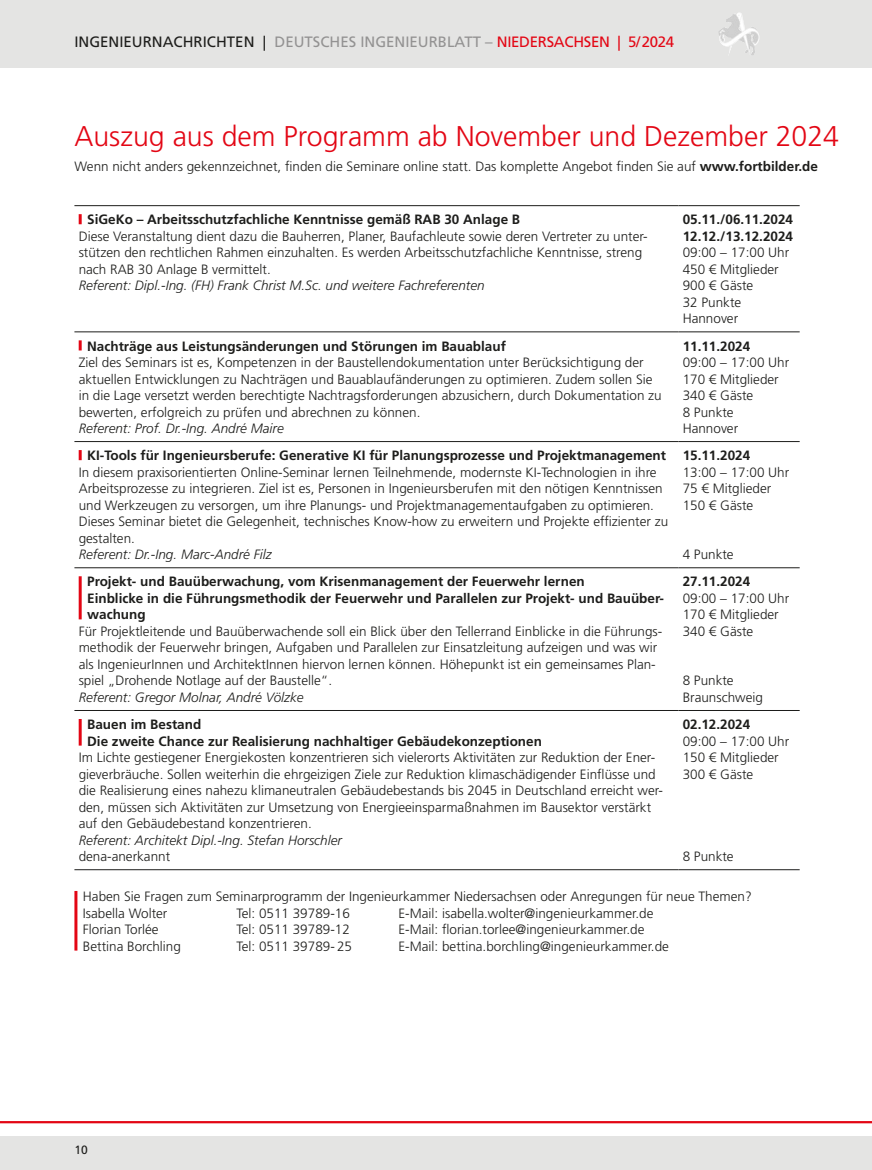
<style>
.page{position:relative;width:872px;height:1170px;background:#fff}
.page>*{position:absolute;margin:0;border:0;box-sizing:border-box;transform-origin:0 0}
.Headline_26PT_Zeilenabstand{font:300 28.5px "Frutiger LT Std";color:#e30614}
.t1{font:15px "Frutiger LT Std";color:#939292}
.seminare_fließtext{font:300 13.5px/16.5px "Frutiger LT Std";color:#1d1d1b}
.Fließtext_mit_roter_Linie{font:700 13.5px/16.5px "Frutiger LT Std";color:#1d1d1b}
.Fließtext_mit_roter_Linie-2{font:300 13.5px "Frutiger LT Std";color:#1d1d1b}
.seminare_fließtext-2{font:italic 300 13.5px "Frutiger LT Std";color:#1d1d1b}
.Fließtext{font:300 13.5px "Frutiger LT Std";color:#1d1d1b}
.seminare_fließtext-3{font:700 13.5px "Frutiger LT Std";color:#1d1d1b}
.t2{font:12px "Frutiger LT Std";color:#1d1d1b}
.s1{color:#1d1d1b}
.s2{color:#e30614}
.s3{font-weight:700}
</style>
<div class="page">
<div style="left:0;top:0;width:872px;height:68px;background:#e4e4e3"></div>
<div style="left:0;top:1135px;width:872px;height:34px;background:#e4e4e3"></div>
<svg style="left:726px;top:13px;width:13px;height:9px"></svg>
<hr style="left:0;top:1120px;width:872px;height:3px;background:#e30614">
<hr style="left:74px;top:890px;width:3px;height:60px;background:#e30614">
<svg style="left:74px;top:332px;width:725px;height:288px"></svg>
<hr style="left:74px;top:205px;width:604px;height:1px;background:#1d1d1b">
<hr style="left:678px;top:205px;width:121px;height:1px;background:#1d1d1b">
<hr style="left:74px;top:331px;width:604px;height:1px;background:#1d1d1b">
<hr style="left:678px;top:331px;width:121px;height:1px;background:#1d1d1b">
<hr style="left:74px;top:441px;width:604px;height:1px;background:#1d1d1b">
<hr style="left:678px;top:441px;width:121px;height:1px;background:#1d1d1b">
<hr style="left:74px;top:567px;width:604px;height:1px;background:#1d1d1b">
<hr style="left:678px;top:567px;width:121px;height:1px;background:#1d1d1b">
<hr style="left:74px;top:710px;width:604px;height:1px;background:#1d1d1b">
<hr style="left:678px;top:710px;width:121px;height:1px;background:#1d1d1b">
<hr style="left:74px;top:869px;width:604px;height:1px;background:#1d1d1b">
<hr style="left:678px;top:869px;width:121px;height:1px;background:#1d1d1b">
<svg style="left:79px;top:214px;width:3px;height:10px"></svg>
<svg style="left:79px;top:340px;width:3px;height:10px"></svg>
<svg style="left:79px;top:450px;width:3px;height:10px"></svg>
<hr style="left:79px;top:576px;width:3px;height:43px;background:#e30614">
<hr style="left:79px;top:719px;width:3px;height:26px;background:#e30614">
<p class="t1" style="left:74px;top:33px;width:601px"><span class="s1">INGENIEURNACHRICHTEN |</span> DEUTSCHES INGENIEURBLATT – <span class="s2">NIEDERSACHSEN | 5/2024</span></p>
<p class="Headline_26PT_Zeilenabstand" style="left:74px;top:120px;width:766px">Auszug aus dem Programm ab November und Dezember 2024</p>
<p class="Fließtext" style="left:74px;top:159px;width:745px">Wenn nicht anders gekennzeichnet, finden die Seminare online statt. Das komplette Angebot finden Sie auf <span class="s3">www.fortbilder.de</span></p>
<p class="Fließtext_mit_roter_Linie" style="left:87px;top:211px;width:434px">SiGeKo – Arbeitsschutzfachliche Kenntnisse gemäß RAB 30 Anlage B</p>
<p class="seminare_fließtext" style="left:79px;top:228px;width:570px">Diese Veranstaltung dient dazu die Bauherren, Planer, Baufachleute sowie deren Vertreter zu unter&shy;stützen den rechtlichen Rahmen einzuhalten. Es werden Arbeitsschutzfachliche Kenntnisse, streng nach RAB 30 Anlage B vermittelt.</p>
<p class="seminare_fließtext-2" style="left:79px;top:278px;width:407px">Referent: Dipl.-Ing. (FH) Frank Christ M.Sc. und weitere Fachreferenten</p>
<p class="Fließtext_mit_roter_Linie" style="left:87px;top:337px;width:420px">Nachträge aus Leistungsänderungen und Störungen im Bauablauf</p>
<p class="seminare_fließtext" style="left:79px;top:354px;width:584px">Ziel des Seminars ist es, Kompetenzen in der Baustellendokumentation unter Berücksichtigung der aktuellen Entwicklungen zu Nachträgen und Bauablaufänderungen zu optimieren. Zudem sollen Sie in die Lage versetzt werden berechtigte Nachtragsforderungen abzusichern, durch Dokumentation zu bewerten, erfolgreich zu prüfen und abrechnen zu können.</p>
<p class="seminare_fließtext-2" style="left:79px;top:420px;width:207px">Referent: Prof. Dr.-Ing. André Maire</p>
<p class="Fließtext_mit_roter_Linie" style="left:87px;top:447px;width:580px">KI-Tools für Ingenieursberufe: Generative KI für Planungsprozesse und Projektmanagement</p>
<p class="seminare_fließtext" style="left:79px;top:464px;width:591px">In diesem praxisorientierten Online-Seminar lernen Teilnehmende, modernste KI-Technologien in ihre Arbeitsprozesse zu integrieren. Ziel ist es, Personen in Ingenieursberufen mit den nötigen Kenntnissen und Werkzeugen zu versorgen, um ihre Planungs- und Projektmanagementaufgaben zu optimieren.<br>Dieses Seminar bietet die Gelegenheit, technisches Know-how zu erweitern und Projekte effizienter zu gestalten.</p>
<p class="seminare_fließtext-2" style="left:79px;top:547px;width:195px">Referent: Dr.-Ing. Marc-André Filz</p>
<p class="Fließtext_mit_roter_Linie" style="left:87px;top:573px;width:499px">Projekt- und Bauüberwachung, vom Krisenmanagement der Feuerwehr lernen</p>
<p class="Fließtext_mit_roter_Linie" style="left:87px;top:590px;width:578px">Einblicke in die Führungsmethodik der Feuerwehr und Parallelen zur Projekt- und Bauüber&shy;wachung</p>
<p class="seminare_fließtext" style="left:79px;top:623px;width:585px">Für Projektleitende und Bauüberwachende soll ein Blick über den Tellerrand Einblicke in die Führungs&shy;methodik der Feuerwehr bringen, Aufgaben und Parallelen zur Einsatzleitung aufzeigen und was wir als IngenieurInnen und ArchitektInnen hiervon lernen können. Höhepunkt ist ein gemeinsames Plan&shy;spiel „Drohende Notlage auf der Baustelle“.</p>
<p class="seminare_fließtext-2" style="left:79px;top:689px;width:226px">Referent: Gregor Molnar, André Völzke</p>
<p class="Fließtext_mit_roter_Linie" style="left:87px;top:716px;width:116px">Bauen im Bestand</p>
<p class="Fließtext_mit_roter_Linie" style="left:87px;top:732px;width:456px">Die zweite Chance zur Realisierung nachhaltiger Gebäudekonzeptionen</p>
<p class="seminare_fließtext" style="left:79px;top:749px;width:586px">Im Lichte gestiegener Energiekosten konzentrieren sich vielerorts Aktivitäten zur Reduktion der Ener&shy;gieverbräuche. Sollen weiterhin die ehrgeizigen Ziele zur Reduktion klimaschädigender Einflüsse und die Realisierung eines nahezu klimaneutralen Gebäudebestands bis 2045 in Deutschland erreicht wer&shy;den, müssen sich Aktivitäten zur Umsetzung von Energieeinsparmaßnahmen im Bausektor verstärkt auf den Gebäudebestand konzentrieren.</p>
<p class="seminare_fließtext-2" style="left:79px;top:832px;width:265px">Referent: Architekt Dipl.-Ing. Stefan Horschler</p>
<p class="seminare_fließtext" style="left:79px;top:848px;width:93px">dena-anerkannt</p>
<p class="seminare_fließtext-3" style="left:682px;top:212px;width:112px">05.11./06.11.2024</p>
<p class="seminare_fließtext-3" style="left:682px;top:228px;width:112px">12.12./13.12.2024</p>
<p class="seminare_fließtext" style="left:682px;top:244px;width:108px">09:00 – 17:00 Uhr</p>
<p class="seminare_fließtext" style="left:682px;top:261px;width:98px">450 € Mitglieder</p>
<p class="seminare_fließtext" style="left:682px;top:277px;width:72px">900 € Gäste</p>
<p class="seminare_fließtext" style="left:682px;top:294px;width:60px">32 Punkte</p>
<p class="seminare_fließtext" style="left:682px;top:310px;width:57px">Hannover</p>
<p class="seminare_fließtext-3" style="left:682px;top:338px;width:69px">11.11.2024</p>
<p class="seminare_fließtext" style="left:682px;top:354px;width:108px">09:00 – 17:00 Uhr</p>
<p class="seminare_fließtext" style="left:682px;top:371px;width:98px">170 € Mitglieder</p>
<p class="seminare_fließtext" style="left:682px;top:387px;width:72px">340 € Gäste</p>
<p class="seminare_fließtext" style="left:682px;top:404px;width:53px">8 Punkte</p>
<p class="seminare_fließtext" style="left:682px;top:420px;width:57px">Hannover</p>
<p class="seminare_fließtext-3" style="left:682px;top:447px;width:69px">15.11.2024</p>
<p class="seminare_fließtext" style="left:682px;top:464px;width:108px">13:00 – 17:00 Uhr</p>
<p class="seminare_fließtext" style="left:682px;top:480px;width:90px">75 € Mitglieder</p>
<p class="seminare_fließtext" style="left:682px;top:497px;width:72px">150 € Gäste</p>
<p class="seminare_fließtext" style="left:682px;top:546px;width:53px">4 Punkte</p>
<p class="seminare_fließtext-3" style="left:682px;top:573px;width:69px">27.11.2024</p>
<p class="seminare_fließtext" style="left:682px;top:590px;width:108px">09:00 – 17:00 Uhr</p>
<p class="seminare_fließtext" style="left:682px;top:606px;width:98px">170 € Mitglieder</p>
<p class="seminare_fließtext" style="left:682px;top:623px;width:72px">340 € Gäste</p>
<p class="seminare_fließtext" style="left:682px;top:672px;width:53px">8 Punkte</p>
<p class="seminare_fließtext" style="left:682px;top:689px;width:82px">Braunschweig</p>
<p class="seminare_fließtext-3" style="left:682px;top:716px;width:69px">02.12.2024</p>
<p class="seminare_fließtext" style="left:682px;top:732px;width:108px">09:00 – 17:00 Uhr</p>
<p class="seminare_fließtext" style="left:682px;top:749px;width:98px">150 € Mitglieder</p>
<p class="seminare_fließtext" style="left:682px;top:765px;width:72px">300 € Gäste</p>
<p class="seminare_fließtext" style="left:682px;top:848px;width:53px">8 Punkte</p>
<p class="Fließtext_mit_roter_Linie-2" style="left:83px;top:888px;width:670px">Haben Sie Fragen zum Seminarprogramm der Ingenieurkammer Niedersachsen oder Anregungen für neue Themen?</p>
<p class="Fließtext_mit_roter_Linie-2" style="left:83px;top:905px;width:86px">Isabella Wolter</p>
<p class="Fließtext_mit_roter_Linie-2" style="left:236px;top:905px;width:115px">Tel: 0511 39789-16</p>
<p class="Fließtext_mit_roter_Linie-2" style="left:398px;top:905px;width:256px">E-Mail: isabella.wolter@ingenieurkammer.de</p>
<p class="Fließtext_mit_roter_Linie-2" style="left:83px;top:921px;width:77px">Florian Torlée</p>
<p class="Fließtext_mit_roter_Linie-2" style="left:236px;top:921px;width:115px">Tel: 0511 39789-12</p>
<p class="Fließtext_mit_roter_Linie-2" style="left:398px;top:921px;width:247px">E-Mail: florian.torlee@ingenieurkammer.de</p>
<p class="Fließtext_mit_roter_Linie-2" style="left:83px;top:938px;width:100px">Bettina Borchling</p>
<p class="Fließtext_mit_roter_Linie-2" style="left:236px;top:938px;width:117px">Tel: 0511 39789- 25</p>
<p class="Fließtext_mit_roter_Linie-2" style="left:398px;top:938px;width:272px">E-Mail: bettina.borchling@ingenieurkammer.de</p>
<p class="t2" style="left:74px;top:1142px;width:15px">10</p>
</div>
